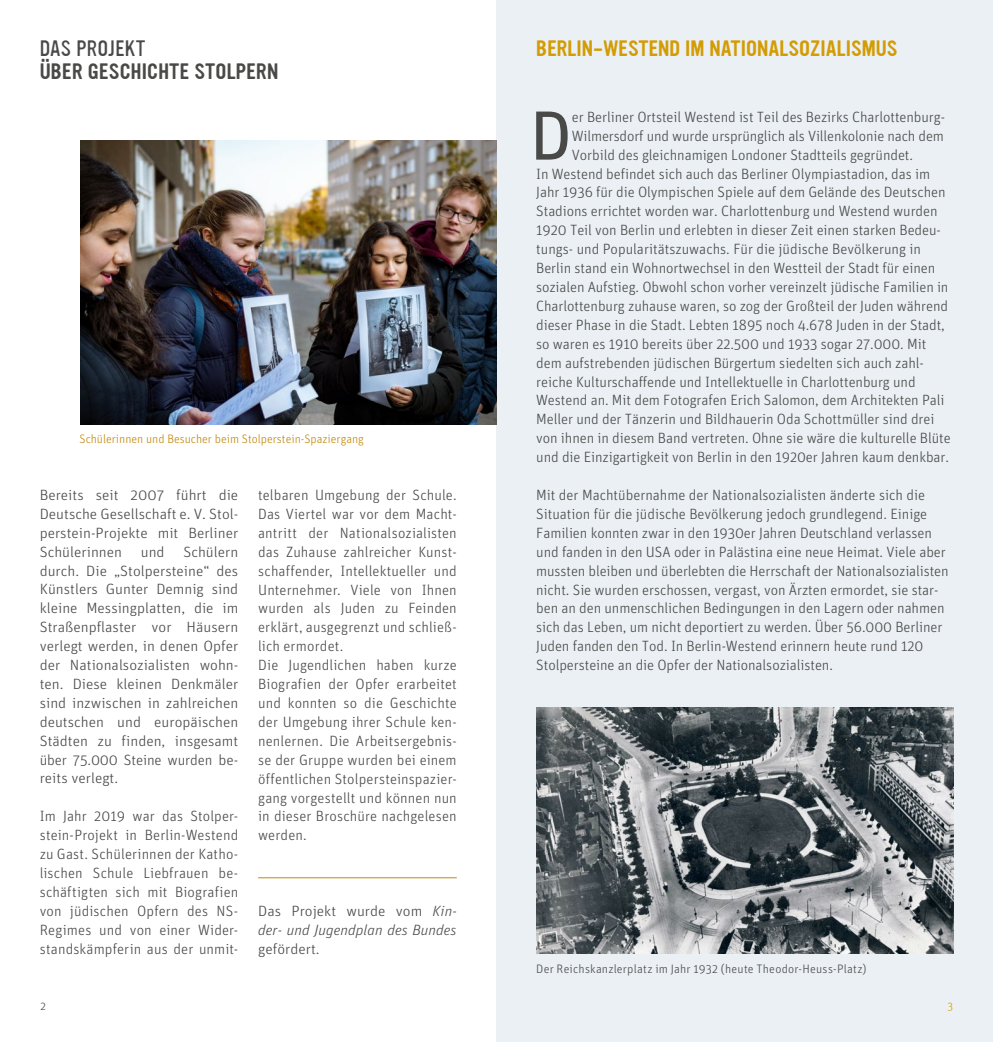
<style>
.page{position:relative;width:993px;height:1042px;background:#fff}
.page>*{position:absolute;margin:0;border:0;box-sizing:border-box;transform-origin:0 0}
.t1{font:69.65px "Unit";color:#494948}
.t2{font:19.25px "Ultramagnetic";color:#d39c04}
.t3{font:19.25px "Ultramagnetic";letter-spacing:.01em;color:#494948}
.t4{font:300 19.25px "Ultramagnetic";letter-spacing:.01em;color:#494948}
.t5{font:300 14.88px/18.9px "Unit";letter-spacing:-.005em;color:#494948}
.t6{font:300 14.88px/18.9px "Unit";letter-spacing:-.005em;color:#494948;text-align:justify;scale:1.05 1}
.t7{font:italic 300 14.88px/18.9px "Unit";color:#494948;scale:1.05 1}
.t8{font:300 12.25px "Unit";letter-spacing:.015em;color:#494948}
.t9{font:300 12.25px "Unit";color:#c2880b}
.t10{font:300 11.38px "Unit";color:#d39c04}
.t11{font:300 11.38px "Unit";color:#494948}
.s1{font-style:normal}
</style>
<div class="page">
<div style="left:496px;top:0;width:496px;height:1042px;background:#eaf0f4"></div>
<img style="left:536px;top:708px;width:416px;height:245px">
<img style="left:80px;top:141px;width:416px;height:283px">
<hr style="left:258px;top:877px;width:198px;height:1px;background:#c2880b">
<p class="t4" style="left:40px;top:35px;width:107px">DAS PROJEKT</p>
<p class="t3" style="left:40px;top:58px;width:240px">ÜBER GESCHICHTE STOLPERN</p>
<p class="t9" style="left:79px;top:432px;width:286px">Schülerinnen und Besucher beim Stolperstein-Spaziergang</p>
<p class="t6" style="left:40px;top:485px;width:190px">Bereits seit 2007 führt die Deutsche Gesellschaft e. V. Stol&shy;perstein-Projekte mit Berliner Schülerinnen</p>
<p class="t6" style="left:40px;top:542px;width:191px;text-indent:144px">Schülern durch. Die „Stolpersteine“ des Künstlers Gunter Demnig sind kleine Messingplatten, die im Straßenpflaster vor Häusern verlegt werden, in denen Opfer der Nationalsozialisten wohn&shy;ten. Diese kleinen Denkmäler sind inzwischen in zahlreichen deutschen und europäischen Städten zu finden, insgesamt über 75.000 Steine wurden be&shy;reits verlegt.</p>
<p class="t5" style="left:40px;top:806px;width:200px;text-align:justify">Im Jahr 2019 war das Stolper&shy;stein-Projekt in Berlin-Westend zu Gast. Schülerinnen der Katho&shy;lischen Schule Liebfrauen be&shy;schäftigten sich mit Biografien von jüdischen Opfern des NS-Regimes und von einer Wider&shy;standskämpferin aus der unmit-</p>
<p class="t6" style="left:141px;top:542px;width:24px">und</p>
<p class="t11" style="left:40px;top:1000px;width:7px">2</p>
<p class="t5" style="left:258px;top:485px;width:200px">telbaren Umgebung der Schule.<br>Das Viertel war vor dem Macht&shy;antritt der Nationalsozialisten das Zuhause zahlreicher Kunst&shy;schaffender, Intellektueller und<br>Unternehmer. Viele von Ihnen wurden als Juden zu Feinden erklärt, ausgegrenzt und schließ&shy;lich ermordet.<br>Die Jugendlichen haben kurze<br>Biografien der Opfer erarbeitet und konnten so die Geschichte der Umgebung ihrer Schule ken&shy;nenlernen. Die Arbeitsergebnis&shy;se der Gruppe wurden bei einem öffentlichen Stolpersteinspazier&shy;gang vorgestellt und können nun in dieser Broschüre nachgelesen werden.</p>
<p class="t7" style="left:258px;top:901px;width:190px"><span class="s1">Das Projekt wurde vom</span> Kin&shy;der- und Jugendplan des Bundes</p>
<p class="t6" style="left:258px;top:939px;width:60px">gefördert.</p>
<p class="t2" style="left:536px;top:35px;width:363px">BERLIN-WESTEND IM NATIONALSOZIALISMUS</p>
<h1 class="t1" style="left:530px;top:94px;width:44px">D</h1>
<p class="t5" style="left:571px;top:107px;width:374px">er Berliner Ortsteil Westend ist Teil des Bezirks Charlottenburg-</p>
<p class="t5" style="left:571px;top:126px;width:373px">Wilmersdorf und wurde ursprünglich als Villenkolonie nach dem</p>
<p class="t5" style="left:571px;top:145px;width:342px">Vorbild des gleichnamigen Londoner Stadtteils gegründet.</p>
<p class="t5" style="left:536px;top:164px;width:395px">In Westend befindet sich auch das Berliner Olympiastadion, das im</p>
<p class="t5" style="left:536px;top:183px;width:411px">Jahr 1936 für die Olympischen Spiele auf dem Gelände des Deutschen</p>
<p class="t5" style="left:536px;top:202px;width:403px">Stadions errichtet worden war. Charlottenburg und Westend wurden</p>
<p class="t5" style="left:536px;top:221px;width:406px">1920 Teil von Berlin und erlebten in dieser Zeit einen starken Bedeu-</p>
<p class="t5" style="left:536px;top:239px;width:386px">tungs- und Popularitätszuwachs. Für die jüdische Bevölkerung in</p>
<p class="t5" style="left:536px;top:258px;width:400px">Berlin stand ein Wohnortwechsel in den Westteil der Stadt für einen</p>
<p class="t5" style="left:536px;top:277px;width:413px">sozialen Aufstieg. Obwohl schon vorher vereinzelt jüdische Familien in</p>
<p class="t5" style="left:536px;top:296px;width:413px">Charlottenburg zuhause waren, so zog der Großteil der Juden während</p>
<p class="t5" style="left:536px;top:315px;width:410px">dieser Phase in die Stadt. Lebten 1895 noch 4.678 Juden in der Stadt,</p>
<p class="t5" style="left:536px;top:334px;width:391px">so waren es 1910 bereits über 22.500 und 1933 sogar 27.000. Mit</p>
<p class="t5" style="left:536px;top:353px;width:389px">dem aufstrebenden jüdischen Bürgertum siedelten sich auch zahl-</p>
<p class="t5" style="left:536px;top:372px;width:381px">reiche Kulturschaffende und Intellektuelle in Charlottenburg und</p>
<p class="t5" style="left:536px;top:391px;width:410px">Westend an. Mit dem Fotografen Erich Salomon, dem Architekten Pali</p>
<p class="t5" style="left:536px;top:410px;width:399px">Meller und der Tänzerin und Bildhauerin Oda Schottmüller sind drei</p>
<p class="t5" style="left:536px;top:428px;width:416px">von ihnen in diesem Band vertreten. Ohne sie wäre die kulturelle Blüte</p>
<p class="t5" style="left:536px;top:447px;width:414px">und die Einzigartigkeit von Berlin in den 1920er Jahren kaum denkbar.</p>
<p class="t5" style="left:536px;top:485px;width:414px">Mit der Machtübernahme der Nationalsozialisten änderte sich die Situation für die jüdische Bevölkerung jedoch grundlegend. Einige Familien konnten zwar in den 1930er Jahren Deutschland verlassen und fanden in den USA oder in Palästina eine neue Heimat. Viele aber mussten bleiben und überlebten die Herrschaft der Nationalsozialisten nicht. Sie wurden erschossen, vergast, von Ärzten ermordet, sie star&shy;ben an den unmenschlichen Bedingungen in den Lagern oder nahmen sich das Leben, um nicht deportiert zu werden. Über 56.000 Berliner Juden fanden den Tod. In Berlin-Westend erinnern heute rund 120<br>Stolpersteine an die Opfer der Nationalsozialisten.</p>
<p class="t8" style="left:536px;top:961px;width:332px">Der Reichskanzlerplatz im Jahr 1932 (heute Theodor-Heuss-Platz)</p>
<p class="t10" style="left:947px;top:1000px;width:7px">3</p>
</div>
